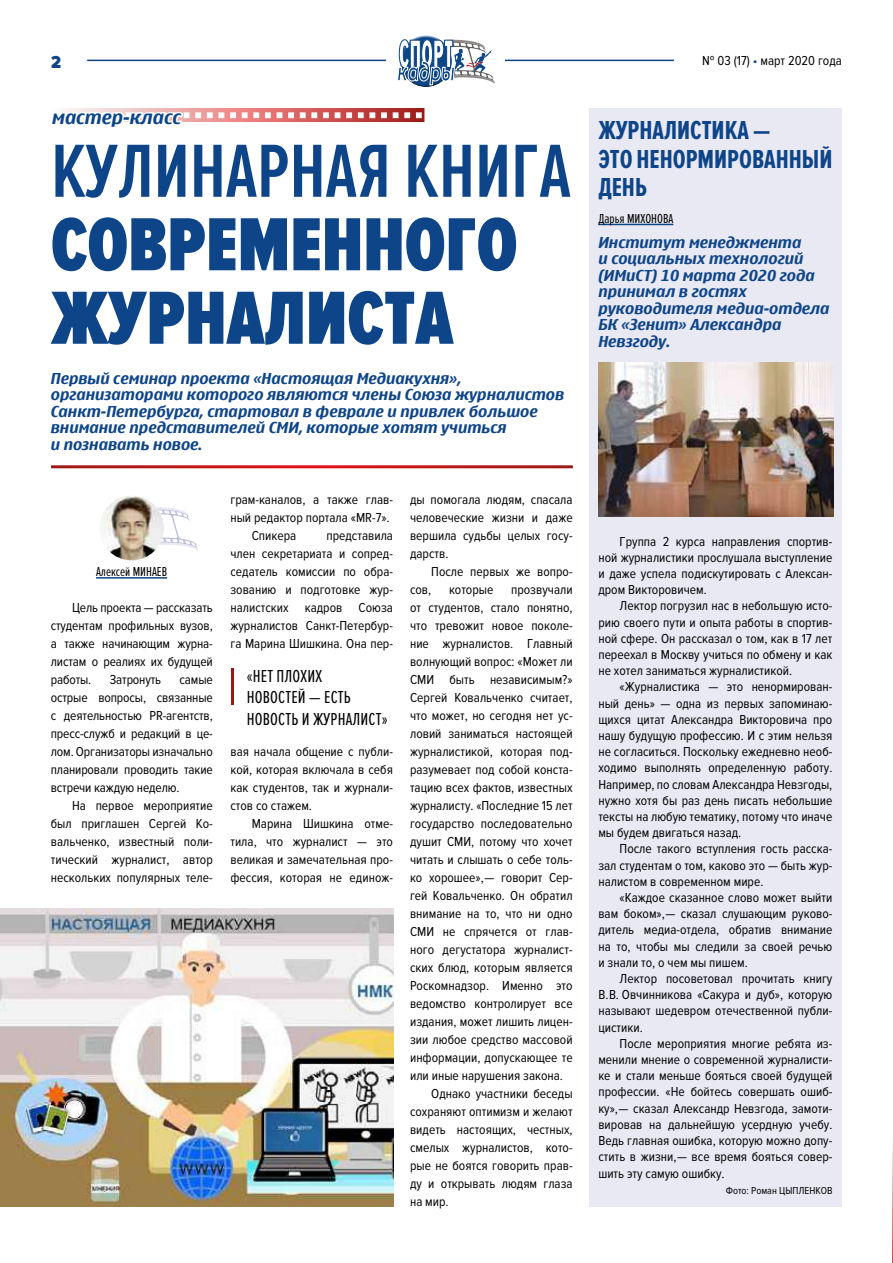
<style>
.page{position:relative;width:893px;height:1263px;background:#fff}
.page>*{position:absolute;margin:0;border:0;box-sizing:border-box;transform-origin:0 0}
.t1{font:900 78px/73.5px "Proxima Nova Ex Cn";color:#0e4589}
.t2{font:600 78px "Proxima Nova Ex Cn";color:#0e4589}
.t3{font:50.4px "Proxima Nova Ex Cn";color:#fff}
.t4{font:700 27px/28.5px "Proxima Nova Ex Cn";color:#0e4589}
.t5{font:18px/21.6px "Proxima Nova Ex Cn";letter-spacing:.01em;color:#000}
.t6{font:700 18px "Nokia Sans S60";color:#0e4589}
.t7{font:900 18px "Proxima Nova Cond";color:#0e4589}
.t8{font:700 15px/16.5px "Nokia Sans S60";color:#0e4589}
.t9{font:13.5px/16.2px "Proxima Nova Cond";color:#000;text-align:justify}
.t10{font:13.5px "Proxima Nova Ex Cn";color:#000}
.t11{font:10.5px "Proxima Nova Cond";color:#000}
.s1{color:#0d4687}
</style>
<div class="page">
<hr style="left:87px;top:60px;width:587px;height:1px;background:#0d4687">
<div style="left:387px;top:24px;width:118px;height:65px;background:#fff"></div>
<div style="left:397px;top:35px;width:56px;height:25px;background:#fff;opacity:.75"></div>
<svg style="left:397px;top:39px;width:98px;height:48px"></svg>
<svg style="left:892px;top:1144px;width:1px;height:119px"></svg>
<hr style="left:892px;top:316px;width:1px;height:181px;background:#fcf8f8">
<svg style="left:157px;top:507px;width:41px;height:43px"></svg>
<img style="left:99px;top:496px;width:65px;height:64px;border-radius:32px">
<hr style="left:96px;top:577px;width:71px;height:2px;background:#0e4589">
<svg style="left:65px;top:108px;width:359px;height:14px"></svg>
<img style="left:0;top:908px;width:393px;height:298px">
<div style="left:590px;top:108px;width:252px;height:1098px;background:#e9e9f4"></div>
<hr style="left:598px;top:224px;width:75px;height:1px;background:#0e4589">
<img style="left:598px;top:362px;width:235px;height:154px">
<h3 class="t7" style="left:51px;top:52px;width:11px">2</h3>
<p class="t9" style="left:702px;top:52px;width:141px">№ 03 (17) <span class="s1">•</span> март 2020 года</p>
<h3 class="t6" style="left:52px;top:106px;width:130px">мастер-класс</h3>
<h1 class="t2" style="left:51px;top:128px;width:521px">КУЛИНАРНАЯ КНИГА</h1>
<h1 class="t1" style="left:51px;top:211px;width:468px">СОВРЕМЕННОГО<br>ЖУРНАЛИСТА</h1>
<p class="t8" style="left:51px;top:370px;width:515px">Первый семинар проекта «Настоящая Медиакухня», организаторами которого являются члены Союза журналистов Санкт-Петербурга, стартовал в феврале и привлек большое внимание представителей СМИ, которые хотят учиться<br>и познавать новое.</p>
<p class="t10" style="left:96px;top:564px;width:73px">Алексей МИНАЕВ</p>
<p class="t9" style="left:51px;top:599px;width:164px;line-height:18px;text-indent:21px">Цель проекта — рассказать студентам профильных вузов, а также начинающим журна&shy;листам о реалиях их будущей работы.</p>
<p class="t9" style="left:110px;top:672px;width:53px">Затронуть</p>
<p class="t9" style="left:51px;top:671px;width:164px;line-height:18px;text-indent:129px">самые острые вопросы, связанные с деятельностью PR-агентств, пресс-служб и редакций в це&shy;лом. Организаторы изначально планировали проводить такие встречи каждую неделю.</p>
<p class="t9" style="left:51px;top:797px;width:164px;line-height:18px;text-indent:21px">На первое мероприятие был приглашен Сергей Ко&shy;вальченко, известный поли&shy;тический журналист, автор нескольких популярных теле-</p>
<p class="t9" style="left:230px;top:492px;width:164px">грам-каналов, а также глав-</p>
<p class="t9" style="left:230px;top:510px;width:161px">ный редактор портала «MR‑7».</p>
<p class="t9" style="left:252px;top:528px;width:46px">Спикера</p>
<p class="t9" style="left:230px;top:527px;width:164px;line-height:18px;text-indent:96px">представила член секретариата и сопред&shy;седатель комиссии по обра&shy;зованию и подготовке жур&shy;налистских кадров Союза журналистов Санкт-Петербур&shy;га Марина Шишкина. Она пер-</p>
<h2 class="t3" style="left:228px;top:659px;width:10px">|</h2>
<h3 class="t5" style="left:247px;top:665px;width:142px">«НЕТ ПЛОХИХ<br>НОВОСТЕЙ — ЕСТЬ<br>НОВОСТЬ И ЖУРНАЛИСТ»</h3>
<p class="t9" style="left:230px;top:743px;width:164px;line-height:18px">вая начала общение с публи&shy;кой, которая включала в себя как студентов, так и журнали&shy;стов со стажем.</p>
<p class="t9" style="left:230px;top:815px;width:164px;line-height:18px;text-indent:21px">Марина Шишкина отме&shy;тила, что журналист — это великая и замечательная про&shy;фессия, которая не единож-</p>
<p class="t9" style="left:410px;top:491px;width:164px;line-height:18px">ды помогала людям, спасала человеческие жизни и даже вершила судьбы целых госу&shy;дарств.</p>
<p class="t9" style="left:431px;top:564px;width:143px">После первых же вопро-</p>
<p class="t9" style="left:410px;top:582px;width:23px">сов,</p>
<p class="t9" style="left:449px;top:582px;width:46px">которые</p>
<p class="t9" style="left:511px;top:582px;width:63px">прозвучали</p>
<p class="t9" style="left:410px;top:600px;width:164px">от студентов, стало понятно,</p>
<p class="t9" style="left:410px;top:618px;width:164px">что тревожит новое поколе-</p>
<p class="t9" style="left:410px;top:636px;width:164px">ние журналистов. Главный</p>
<p class="t9" style="left:410px;top:654px;width:164px">волнующий вопрос: «Может ли</p>
<p class="t9" style="left:410px;top:672px;width:164px">СМИ быть независимым?»</p>
<p class="t9" style="left:410px;top:690px;width:164px">Сергей Ковальченко считает,</p>
<p class="t9" style="left:410px;top:708px;width:164px">что может, но сегодня нет ус-</p>
<p class="t9" style="left:410px;top:726px;width:164px">ловий заниматься настоящей</p>
<p class="t9" style="left:410px;top:744px;width:164px">журналистикой, которая под-</p>
<p class="t9" style="left:410px;top:762px;width:164px">разумевает под собой конста-</p>
<p class="t9" style="left:410px;top:780px;width:164px">тацию всех фактов, известных</p>
<p class="t9" style="left:410px;top:798px;width:164px">журналисту. «Последние 15 лет</p>
<p class="t9" style="left:410px;top:816px;width:164px">государство последовательно</p>
<p class="t9" style="left:410px;top:834px;width:164px">душит СМИ, потому что хочет</p>
<p class="t9" style="left:410px;top:852px;width:164px">читать и слышать о себе толь-</p>
<p class="t9" style="left:410px;top:870px;width:164px">ко хорошее», — говорит Сер-</p>
<p class="t9" style="left:410px;top:887px;width:164px">гей Ковальченко. Он обратил</p>
<p class="t9" style="left:410px;top:905px;width:164px">внимание на то, что ни одно</p>
<p class="t9" style="left:410px;top:923px;width:164px">СМИ не спрячется от глав-</p>
<p class="t9" style="left:410px;top:941px;width:164px">ного дегустатора журналист-</p>
<p class="t9" style="left:410px;top:959px;width:164px">ских блюд, которым является</p>
<p class="t9" style="left:410px;top:977px;width:164px">Роскомнадзор. Именно это</p>
<p class="t9" style="left:410px;top:995px;width:164px">ведомство контролирует все</p>
<p class="t9" style="left:410px;top:1013px;width:164px">издания, может лишить лицен-</p>
<p class="t9" style="left:410px;top:1031px;width:164px">зии любое средство массовой</p>
<p class="t9" style="left:410px;top:1049px;width:164px">информации, допускающее те</p>
<p class="t9" style="left:410px;top:1067px;width:154px">или иные нарушения закона.</p>
<p class="t9" style="left:431px;top:1085px;width:143px">Однако участники беседы</p>
<p class="t9" style="left:410px;top:1103px;width:164px">сохраняют оптимизм и желают</p>
<p class="t9" style="left:410px;top:1121px;width:164px">видеть настоящих, честных,</p>
<p class="t9" style="left:410px;top:1139px;width:164px">смелых журналистов, кото-</p>
<p class="t9" style="left:410px;top:1157px;width:164px">рые не боятся говорить прав-</p>
<p class="t9" style="left:410px;top:1175px;width:164px">ду и открывать людям глаза</p>
<p class="t9" style="left:410px;top:1193px;width:40px">на мир.</p>
<h3 class="t4" style="left:598px;top:117px;width:236px">ЖУРНАЛИСТИКА —<br>ЭТО НЕНОРМИРОВАННЫЙ<br>ДЕНЬ</h3>
<p class="t10" style="left:598px;top:211px;width:77px">Дарья МИХОНОВА</p>
<p class="t8" style="left:598px;top:235px;width:233px">Институт менеджмента<br>и социальных технологий (ИМиСТ) 10 марта 2020 года принимал в гостях руководителя медиа-отдела<br>БК «Зенит» Александра<br>Невзгоду.</p>
<p class="t9" style="left:598px;top:533px;width:236px;text-indent:21px">Группа 2 курса направления спортив&shy;ной журналистики прослушала выступление и даже успела подискутировать с Алексан&shy;дром Викторовичем.</p>
<p class="t9" style="left:598px;top:598px;width:236px;text-indent:21px">Лектор погрузил нас в небольшую исто&shy;рию своего пути и опыта работы в спортив&shy;ной сфере. Он рассказал о том, как в 17 лет переехал в Москву учиться по обмену и как не хотел заниматься журналистикой.</p>
<p class="t9" style="left:598px;top:679px;width:236px;text-indent:21px">«Журналистика — это ненормирован&shy;ный день» — одна из первых запоминаю&shy;щихся цитат Александра Викторовича про нашу будущую профессию. И с этим нельзя не согласиться. Поскольку ежедневно необ&shy;ходимо выполнять определенную работу.<br>Например, по словам Александра Невзгоды, нужно хотя бы раз день писать небольшие тексты на любую тематику, потому что иначе мы будем двигаться назад.</p>
<p class="t9" style="left:598px;top:841px;width:236px;text-indent:21px">После такого вступления гость расска&shy;зал студентам о том, каково это — быть жур&shy;налистом в современном мире.</p>
<p class="t9" style="left:598px;top:890px;width:236px;text-indent:21px">«Каждое сказанное слово может выйти вам боком», — сказал слушающим руково&shy;дитель медиа-отдела, обратив внимание на то, чтобы мы следили за своей речью и знали то, о чем мы пишем.</p>
<p class="t9" style="left:598px;top:971px;width:236px;text-indent:21px">Лектор посоветовал прочитать книгу В. В. Овчинникова «Сакура и дуб», которую называют шедевром отечественной публи&shy;цистики.</p>
<p class="t9" style="left:598px;top:1035px;width:236px;text-indent:21px">После мероприятия многие ребята из&shy;менили мнение о современной журналисти&shy;ке и стали меньше бояться своей будущей профессии. «Не бойтесь совершать ошиб&shy;ку», — сказал Александр Невзгода, замоти&shy;вировав на дальнейшую усердную учебу.<br>Ведь главная ошибка, которую можно допу&shy;стить в жизни, — все время бояться совер&shy;шить эту самую ошибку.</p>
<p class="t11" style="left:726px;top:1185px;width:108px">Фото: Роман ЦЫПЛЕНКОВ</p>
</div>
